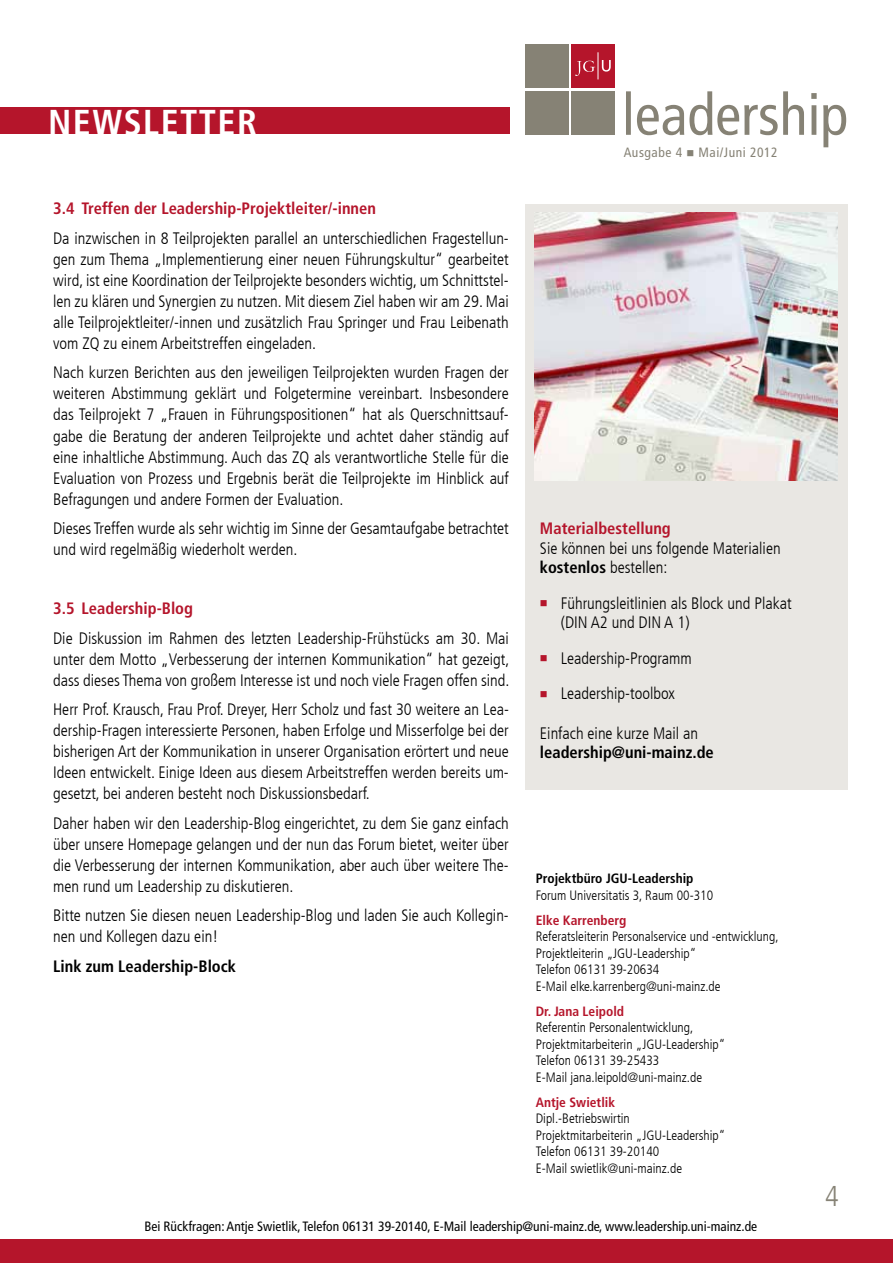
<style>
.page{position:relative;width:893px;height:1263px;background:#fff}
.page>*{position:absolute;margin:0;border:0;box-sizing:border-box;transform-origin:0 0}
.t1{font:700 condensed 36px "Frutiger LT Com";color:#fff}
.t2{font:300 condensed 28.5px "Frutiger LT Com";color:#868275}
.t3{font:300 condensed 16.5px/21px "Frutiger LT Com";color:#000;text-align:justify}
.t4{font:700 condensed 16.5px "Frutiger LT Com";color:#b5152b}
.t5{font:700 condensed 16.5px "Frutiger LT Com";color:#000}
.t6{font:300 condensed 13.5px/16.5px "Frutiger LT Com";color:#000}
.t7{font:condensed 13.5px "Frutiger LT Com";color:#000}
.t8{font:700 condensed 13.5px "Frutiger LT Com";color:#b5152b}
.t9{font:700 condensed 13.5px "Frutiger LT Com";color:#000}
.t10{font:condensed 13.5px "Frutiger LT Com";letter-spacing:.04em;color:#868275}
.s1{font-weight:700}
.s2{color:#b5152b}
</style>
<div class="page">
<div style="left:0;top:1240px;width:893px;height:23px;background:#b5152b"></div>
<svg style="left:626px;top:91px;width:220px;height:56px"></svg>
<div style="left:572px;top:45px;width:43px;height:43px;background:#b5152b"></div>
<svg style="left:575px;top:52px;width:36px;height:27px"></svg>
<div style="left:525px;top:45px;width:44px;height:43px;background:#868275"></div>
<div style="left:525px;top:91px;width:44px;height:43px;background:#868275"></div>
<div style="left:572px;top:91px;width:43px;height:43px;background:#868275"></div>
<div style="left:0;top:108px;width:510px;height:26px;background:#b5152b"></div>
<div style="left:525px;top:204px;width:323px;height:585px;background:#e9e7e3"></div>
<img style="left:535px;top:213px;width:303px;height:267px">
<h1 class="t1" style="left:48px;top:101px;width:95px">Newslette</h1>
<h1 class="t1" style="left:237px;top:101px;width:22px">r</h1>
<p class="t4" style="left:53px;top:199px;width:324px">3.4 Treffen der Leadership-Projektleiter/-innen</p>
<p class="t3" style="left:53px;top:228px;width:457px">Da inzwischen in 8 Teilprojekten parallel an unterschiedlichen Fragestellun&shy;gen zum Thema „Implementierung einer neuen Führungskultur“ gearbeitet wird, ist eine Koordination der Teilprojekte besonders wichtig, um Schnittstel&shy;len zu klären und Synergien zu nutzen. Mit diesem Ziel haben wir am 29. Mai alle Teilprojektleiter/-innen und zusätzlich Frau Springer und Frau Leibenath vom ZQ zu einem Arbeitstreffen eingeladen.</p>
<p class="t3" style="left:53px;top:362px;width:457px">Nach kurzen Berichten aus den jeweiligen Teilprojekten wurden Fragen der weiteren Abstimmung geklärt und Folgetermine vereinbart. Insbesondere das Teilprojekt 7 „Frauen in Führungspositionen“ hat als Querschnittsauf&shy;gabe die Beratung der anderen Teilprojekte und achtet daher ständig auf eine inhaltliche Abstimmung. Auch das ZQ als verantwortliche Stelle für die Evaluation von Prozess und Ergebnis berät die Teilprojekte im Hinblick auf Befragungen und andere Formen der Evaluation.</p>
<p class="t3" style="left:53px;top:518px;width:457px">Dieses Treffen wurde als sehr wichtig im Sinne der Gesamtaufgabe betrachtet und wird regelmäßig wiederholt werden.</p>
<p class="t4" style="left:53px;top:598px;width:141px">3.5 Leadership-Blog</p>
<p class="t3" style="left:53px;top:627px;width:458px">Die Diskussion im Rahmen des letzten Leadership-Frühstücks am 30. Mai unter dem Motto „Verbesserung der internen Kommunikation“ hat gezeigt, dass dieses Thema von großem Interesse ist und noch viele Fragen offen sind.</p>
<p class="t3" style="left:53px;top:699px;width:457px">Herr Prof. Krausch, Frau Prof. Dreyer, Herr Scholz und fast 30 weitere an Lea&shy;dership-Fragen interessierte Personen, haben Erfolge und Misserfolge bei der bisherigen Art der Kommunikation in unserer Organisation erörtert und neue Ideen entwickelt. Einige Ideen aus diesem Arbeitstreffen werden bereits um&shy;gesetzt, bei anderen besteht noch Diskussionsbedarf.</p>
<p class="t3" style="left:53px;top:812px;width:457px">Daher haben wir den Leadership-Blog eingerichtet, zu dem Sie ganz einfach über unsere Homepage gelangen und der nun das Forum bietet, weiter über die Verbesserung der internen Kommunikation, aber auch über weitere The&shy;men rund um Leadership zu diskutieren.</p>
<p class="t3" style="left:53px;top:905px;width:457px">Bitte nutzen Sie diesen neuen Leadership-Blog und laden Sie auch Kollegin&shy;nen und Kollegen dazu ein!</p>
<p class="t5" style="left:53px;top:956px;width:184px">Link zum Leadership-Block</p>
<p class="t10" style="left:624px;top:145px;width:156px">Ausgabe 4 ■ Mai/Juni 2012</p>
<p class="t4" style="left:540px;top:519px;width:132px">Materialbestellung</p>
<p class="t3" style="left:540px;top:538px;width:242px;line-height:19.5px">Sie können bei uns folgende Materialien <span class="s1">kostenlos</span> bestellen:</p>
<p class="t3" style="left:561px;top:593px;width:232px;line-height:19.5px;text-indent:-21px"><span class="s2">■</span> Führungsleitlinien als Block und Plakat (DIN A2 und DIN A 1)</p>
<p class="t3" style="left:540px;top:648px;width:153px"><span class="s2">■</span> Leadership-Programm</p>
<p class="t3" style="left:540px;top:683px;width:136px"><span class="s2">■</span> Leadership-toolbox</p>
<p class="t3" style="left:540px;top:723px;width:160px">Einfach eine kurze Mail an</p>
<p class="t5" style="left:540px;top:743px;width:175px">leadership@uni-mainz.de</p>
<p class="t9" style="left:536px;top:870px;width:159px">Projektbüro JGU-Leadership</p>
<p class="t6" style="left:536px;top:887px;width:179px">Forum Universitatis 3, Raum 00-310</p>
<p class="t8" style="left:536px;top:912px;width:92px">Elke Karrenberg</p>
<p class="t6" style="left:536px;top:928px;width:244px">Referatsleiterin Personalservice und -entwicklung, Projektleiterin „JGU-Leadership“<br>Telefon 06131 39-20634<br>E-Mail elke.karrenberg@uni-mainz.de</p>
<p class="t8" style="left:536px;top:1003px;width:90px">Dr. Jana Leipold</p>
<p class="t6" style="left:536px;top:1019px;width:191px">Referentin Personalentwicklung, Projektmitarbeiterin „JGU-Leadership“ Telefon 06131 39-25433<br>E-Mail jana.leipold@uni-mainz.de</p>
<p class="t8" style="left:536px;top:1094px;width:81px">Antje Swietlik</p>
<p class="t6" style="left:536px;top:1110px;width:191px">Dipl.-Betriebswirtin<br>Projektmitarbeiterin „JGU-Leadership“<br>Telefon 06131 39-20140<br>E-Mail swietlik@uni-mainz.de</p>
<p class="t7" style="left:144px;top:1218px;width:614px">Bei Rückfragen: Antje Swietlik, Telefon 06131 39-20140, E-Mail leadership@uni-mainz.de, www.leadership.uni-mainz.de</p>
<h2 class="t2" style="left:825px;top:1179px;width:15px">4</h2>
</div>
